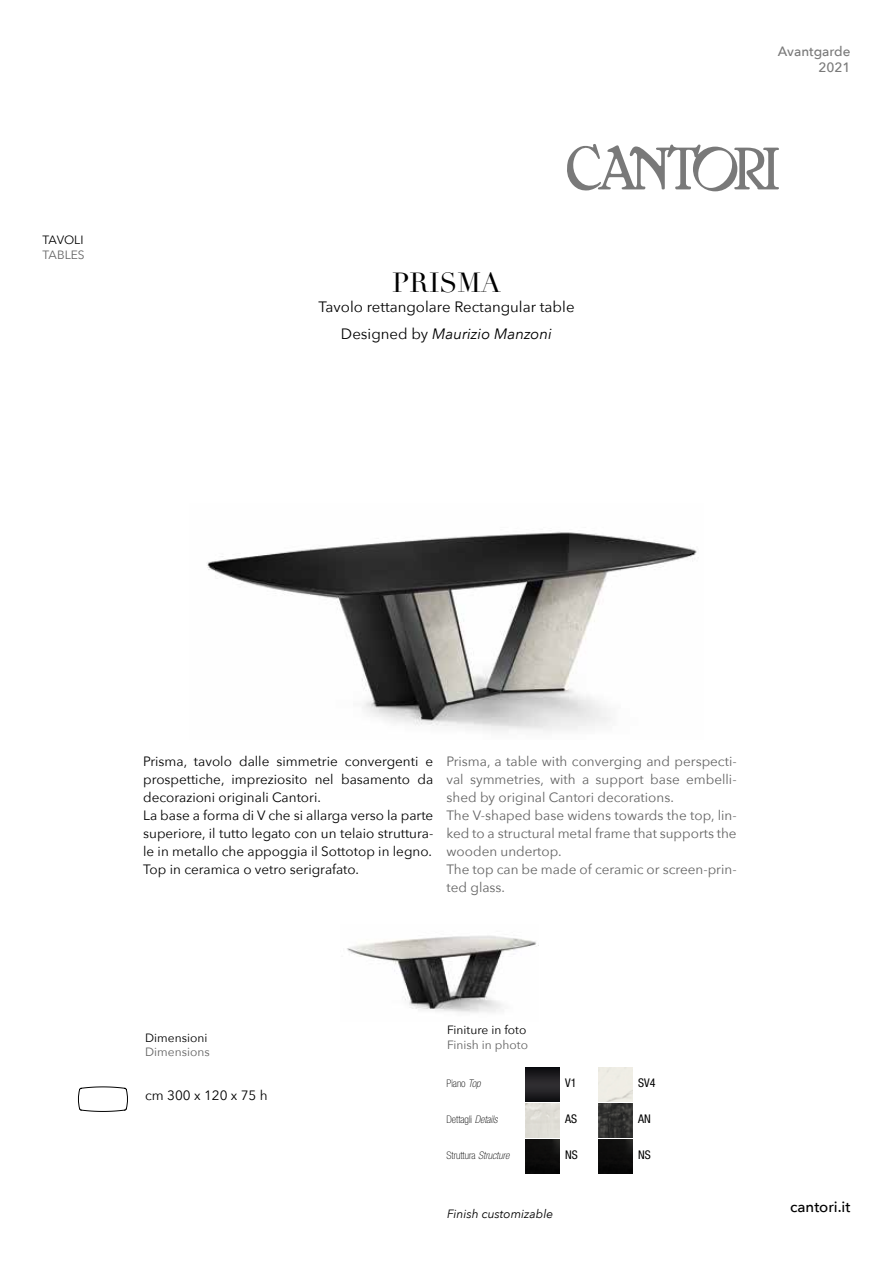
<style>
.page{position:relative;width:893px;height:1263px;background:#fff}
.page>*{position:absolute;margin:0;border:0;box-sizing:border-box;transform-origin:0 0}
.t1{font:27px "Didot";color:#000}
.t2{font:15px/27px "Avenir Next";color:#000;text-align:center}
.t3{font:500 15px "Avenir Next";color:#000}
.t4{font:13.5px/18px "Avenir Next";color:#000}
.t5{font:13.5px/18px "Avenir Next";color:#636363}
.t6{font:500 13.5px/16.2px "Avenir Next";color:#797979;text-align:right}
.t7{font:12px "Avenir Next";color:#000}
.t8{font:12px "Avenir Next";color:#636363}
.t9{font:italic 12px "Avenir Next";color:#000}
.t10{font:condensed 12px "Helvetica Neue LT Std";color:#000}
.t11{font:100 condensed 10.5px "Helvetica Neue LT Std";color:#000}
.s1{font-style:italic}
</style>
<div class="page">
<svg style="left:567px;top:144px;width:212px;height:47px"></svg>
<img style="left:207px;top:531px;width:490px;height:200px">
<img style="left:526px;top:1067px;width:34px;height:34px">
<svg style="left:78px;top:1086px;width:50px;height:26px"></svg>
<img style="left:526px;top:1140px;width:34px;height:34px">
<img style="left:347px;top:935px;width:190px;height:78px">
<img style="left:599px;top:1140px;width:34px;height:34px">
<img style="left:599px;top:1067px;width:34px;height:34px">
<img style="left:599px;top:1103px;width:34px;height:34px">
<p class="t7" style="left:43px;top:230px;width:42px">TAVOLI</p>
<p class="t8" style="left:43px;top:245px;width:44px">TABLES</p>
<h1 class="t1" style="left:392px;top:267px;width:110px">PRISMA</h1>
<p class="t2" style="left:318px;top:292px;width:258px">Tavolo rettangolare Rectangular table<br>Designed by <span class="s1">Maurizio Manzoni</span></p>
<p class="t6" style="left:778px;top:43px;width:74px">Avantgarde<br>2021</p>
<p class="t4" style="left:143px;top:752px;width:292px">Prisma, tavolo dalle simmetrie convergenti e prospettiche, impreziosito nel basamento da decorazioni originali Cantori.<br>La base a forma di V che si allarga verso la parte superiore, il tutto legato con un telaio struttura&shy;le in metallo che appoggia il Sottotop in legno.<br>Top in ceramica o vetro serigrafato.</p>
<p class="t5" style="left:446px;top:752px;width:292px">Prisma, a table with converging and perspecti&shy;val symmetries, with a support base embelli&shy;shed by original Cantori decorations.<br>The V-shaped base widens towards the top, lin&shy;ked to a structural metal frame that supports the wooden undertop.<br>The top can be made of ceramic or screen-prin&shy;ted glass.</p>
<p class="t7" style="left:145px;top:1027px;width:64px">Dimensioni</p>
<p class="t8" style="left:145px;top:1042px;width:66px">Dimensions</p>
<p class="t4" style="left:145px;top:1086px;width:124px">cm 300 x 120 x 75 h</p>
<p class="t7" style="left:447px;top:1020px;width:81px">Finiture in foto</p>
<p class="t8" style="left:447px;top:1034px;width:82px">Finish in photo</p>
<p class="t11" style="left:446px;top:1077px;width:36px">Piano <span class="s1">Top</span></p>
<p class="t11" style="left:446px;top:1113px;width:52px">Dettagli <span class="s1">Details</span></p>
<p class="t11" style="left:446px;top:1149px;width:64px">Struttura <span class="s1">Structure</span></p>
<p class="t10" style="left:565px;top:1075px;width:13px">V1</p>
<p class="t10" style="left:565px;top:1111px;width:13px">AS</p>
<p class="t10" style="left:565px;top:1147px;width:14px">NS</p>
<p class="t9" style="left:447px;top:1203px;width:108px">Finish customizable</p>
<p class="t10" style="left:638px;top:1075px;width:19px">SV4</p>
<p class="t10" style="left:638px;top:1111px;width:14px">AN</p>
<p class="t10" style="left:638px;top:1147px;width:14px">NS</p>
<p class="t3" style="left:790px;top:1194px;width:62px">cantori.it</p>
</div>
